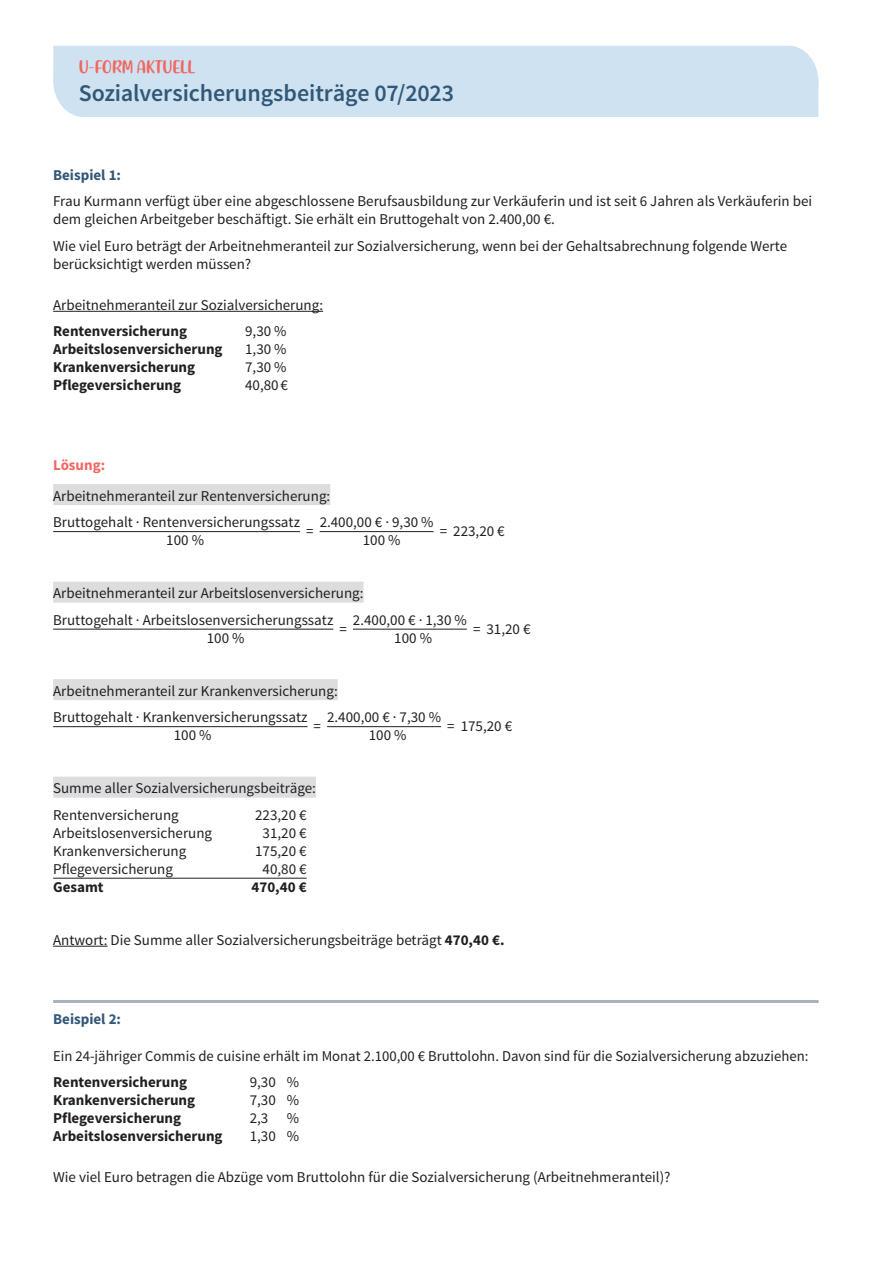
<style>
.page{position:relative;width:893px;height:1263px;background:#fff}
.page>*{position:absolute;margin:0;border:0;box-sizing:border-box;transform-origin:0 0}
.t1{font:600 24px "Source Sans Pro";letter-spacing:-.005em;color:#325878}
.t2{font:17.7px "Friendly Schoolmates";letter-spacing:.01em;color:#f16661}
.t3{font:15px/26.5px "Source Sans Pro";color:#231f20}
.t4{font:700 15px "Source Sans Pro";color:#231f20}
.t5{font:700 15px "Source Sans Pro";color:#325878}
.t6{font:700 15px "Source Sans Pro";color:#f16661}
.s1{font-weight:700}
</style>
<div class="page">
<div style="left:53px;top:46px;width:766px;height:71px;background:#cfe2f1"></div>
<hr style="left:53px;top:311px;width:270px;height:1px;background:#231f20">
<div style="left:53px;top:484px;width:277px;height:21px;background:#dcdddf"></div>
<hr style="left:53px;top:531px;width:247px;height:1px;background:#231f20">
<hr style="left:320px;top:531px;width:114px;height:1px;background:#231f20">
<div style="left:53px;top:582px;width:311px;height:21px;background:#dcdddf"></div>
<hr style="left:53px;top:629px;width:280px;height:1px;background:#231f20">
<hr style="left:353px;top:629px;width:114px;height:1px;background:#231f20">
<div style="left:53px;top:679px;width:285px;height:21px;background:#dcdddf"></div>
<hr style="left:53px;top:726px;width:255px;height:1px;background:#231f20">
<hr style="left:327px;top:726px;width:114px;height:1px;background:#231f20">
<div style="left:53px;top:777px;width:263px;height:21px;background:#dcdddf"></div>
<hr style="left:53px;top:878px;width:254px;height:1px;background:#231f20">
<hr style="left:53px;top:946px;width:55px;height:1px;background:#231f20">
<hr style="left:53px;top:1000px;width:766px;height:3px;background:#a9b0c0">
<p class="t2" style="left:79px;top:57px;width:117px">U-FORM AKTUELL</p>
<h1 class="t1" style="left:79px;top:78px;width:377px">Sozialversicherungsbeiträge 07/2023</h1>
<p class="t5" style="left:53px;top:165px;width:69px">Beispiel 1:</p>
<p class="t3" style="left:53px;top:193px;width:761px;line-height:18px">Frau Kurmann verfügt über eine abgeschlossene Berufsausbildung zur Verkäuferin und ist seit 6 Jahren als Verkäuferin bei dem gleichen Arbeitgeber beschäftigt. Sie erhält ein Bruttogehalt von 2.400,00 €.</p>
<p class="t3" style="left:53px;top:237px;width:735px;line-height:18px">Wie viel Euro beträgt der Arbeitnehmeranteil zur Sozialversicherung, wenn bei der Gehaltsabrechnung folgende Werte berücksichtigt werden müssen?</p>
<p class="t3" style="left:53px;top:292px;width:271px">Arbeitnehmeranteil zur Sozialversicherung:</p>
<p class="t4" style="left:53px;top:322px;width:135px">Rentenversicherung</p>
<p class="t3" style="left:245px;top:318px;width:43px">9,30 %</p>
<p class="t4" style="left:53px;top:340px;width:171px">Arbeitslosenversicherung</p>
<p class="t3" style="left:245px;top:336px;width:43px">1,30 %</p>
<p class="t4" style="left:53px;top:358px;width:143px">Krankenversicherung</p>
<p class="t3" style="left:245px;top:354px;width:43px">7,30 %</p>
<p class="t4" style="left:53px;top:376px;width:130px">Pflegeversicherung</p>
<p class="t3" style="left:245px;top:372px;width:44px">40,80 €</p>
<p class="t6" style="left:53px;top:455px;width:54px">Lösung:</p>
<p class="t3" style="left:53px;top:483px;width:279px">Arbeitnehmeranteil zur Rentenversicherung:<br>Bruttogehalt · Rentenversicherungssatz</p>
<p class="t3" style="left:306px;top:518px;width:9px">=</p>
<p class="t3" style="left:320px;top:509px;width:115px">2.400,00 € · 9,30 %</p>
<p class="t3" style="left:440px;top:518px;width:67px">= 223,20 €</p>
<p class="t3" style="left:166px;top:527px;width:39px">100 %</p>
<p class="t3" style="left:363px;top:527px;width:39px">100 %</p>
<p class="t3" style="left:53px;top:580px;width:312px">Arbeitnehmeranteil zur Arbeitslosenversicherung:<br>Bruttogehalt · Arbeitslosenversicherungssatz</p>
<p class="t3" style="left:339px;top:616px;width:9px">=</p>
<p class="t3" style="left:353px;top:607px;width:115px">2.400,00 € · 1,30 %</p>
<p class="t3" style="left:473px;top:616px;width:59px">= 31,20 €</p>
<p class="t3" style="left:207px;top:625px;width:39px">100 %</p>
<p class="t3" style="left:394px;top:625px;width:39px">100 %</p>
<p class="t3" style="left:53px;top:678px;width:286px">Arbeitnehmeranteil zur Krankenversicherung:<br>Bruttogehalt · Krankenversicherungssatz</p>
<p class="t3" style="left:314px;top:713px;width:9px">=</p>
<p class="t3" style="left:327px;top:704px;width:115px">2.400,00 € · 7,30 %</p>
<p class="t3" style="left:447px;top:713px;width:67px">= 175,20 €</p>
<p class="t3" style="left:174px;top:722px;width:39px">100 %</p>
<p class="t3" style="left:369px;top:722px;width:39px">100 %</p>
<p class="t3" style="left:53px;top:775px;width:264px">Summe aller Sozialversicherungsbeiträge:<br>Rentenversicherung</p>
<p class="t3" style="left:255px;top:802px;width:53px">223,20 €</p>
<p class="t3" style="left:53px;top:820px;width:160px">Arbeitslosenversicherung</p>
<p class="t3" style="left:263px;top:820px;width:46px">31,20 €</p>
<p class="t3" style="left:53px;top:838px;width:135px">Krankenversicherung</p>
<p class="t3" style="left:255px;top:838px;width:53px">175,20 €</p>
<p class="t3" style="left:53px;top:856px;width:121px">Pflegeversicherung</p>
<p class="t3" style="left:263px;top:856px;width:46px">40,80 €</p>
<p class="t4" style="left:53px;top:877px;width:52px">Gesamt</p>
<p class="t4" style="left:252px;top:877px;width:57px">470,40 €</p>
<p class="t3" style="left:53px;top:927px;width:453px">Antwort: Die Summe aller Sozialversicherungsbeiträge beträgt <span class="s1">470,40 €.</span></p>
<p class="t5" style="left:53px;top:1010px;width:69px">Beispiel 2:</p>
<p class="t3" style="left:53px;top:1043px;width:757px">Ein 24-jähriger Commis de cuisine erhält im Monat 2.100,00 € Bruttolohn. Davon sind für die Sozialversicherung abzuziehen:</p>
<p class="t4" style="left:53px;top:1073px;width:135px">Rentenversicherung</p>
<p class="t3" style="left:250px;top:1069px;width:51px">9,30 %</p>
<p class="t4" style="left:53px;top:1091px;width:143px">Krankenversicherung</p>
<p class="t3" style="left:250px;top:1087px;width:51px">7,30 %</p>
<p class="t4" style="left:53px;top:1109px;width:130px">Pflegeversicherung</p>
<p class="t3" style="left:250px;top:1105px;width:51px">2,3 %</p>
<p class="t4" style="left:53px;top:1127px;width:171px">Arbeitslosenversicherung</p>
<p class="t3" style="left:250px;top:1123px;width:51px">1,30 %</p>
<p class="t3" style="left:53px;top:1164px;width:619px">Wie viel Euro betragen die Abzüge vom Bruttolohn für die Sozialversicherung (Arbeitnehmeranteil)?</p>
</div>
